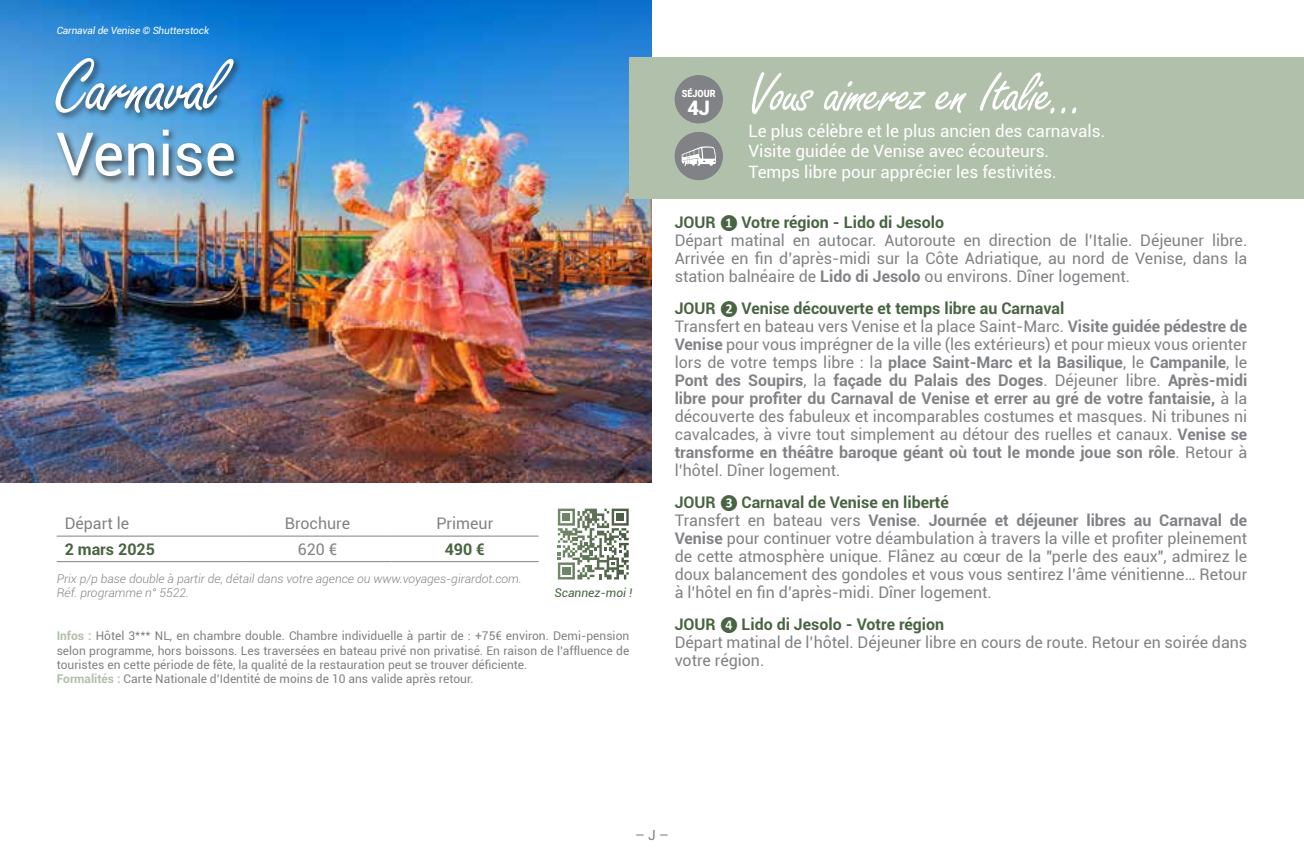
<style>
.page{position:relative;width:1304px;height:868px;background:#fff}
.page>*{position:absolute;margin:0;border:0;box-sizing:border-box;transform-origin:0 0}
.t1{font:80px "Freestyle Script";letter-spacing:-.025em;color:#fff}
.t2{font:60px "Freestyle Script";letter-spacing:-.025em;color:#fff}
.t3{font:60px "Roboto";color:#fff}
.t4{font:900 20px "Roboto";color:#fff}
.t5{font:17px/20.4px "Roboto";color:#fff}
.t6{font:16px/18px "Roboto";color:#808285}
.t7{font:700 16px "Roboto";color:#486442}
.t8{font:14px "Roboto";color:#808285}
.t9{font:12px/14.4px "Roboto";color:#808285}
.t10{font:italic 300 12px/14.4px "Roboto";color:#808285}
.t11{font:italic 12px "Roboto";color:#486442}
.t12{font:italic 10px "Roboto";letter-spacing:-.01em;color:#fff}
.t13{font:900 10px "Roboto";color:#fff;scale:.9 1}
.s1{font-weight:700;color:#b1c0ab}
.s2{font-weight:700;color:#486442}
.s3{font-family:"Calibri";font-weight:700;font-size:14px;color:#486442}
.s4{font-weight:700}
</style>
<div class="page">
<img style="left:0;top:0;width:652px;height:482px">
<div style="left:53px;top:56px;width:190px;height:129px;background:#231f20;opacity:.75"></div>
<div style="left:629px;top:57px;width:675px;height:141px;background:#b1c0ab"></div>
<div style="left:675px;top:132px;width:48px;height:48px;background:#808285;border-radius:50%"></div>
<svg style="left:682px;top:146px;width:34px;height:20px"></svg>
<div style="left:675px;top:75px;width:48px;height:48px;background:#808285;border-radius:50%"></div>
<hr style="left:57px;top:535px;width:187px;height:1px;background:#808285">
<hr style="left:244px;top:535px;width:147px;height:1px;background:#808285">
<hr style="left:391px;top:535px;width:148px;height:1px;background:#808285">
<hr style="left:57px;top:561px;width:187px;height:1px;background:#808285">
<hr style="left:244px;top:561px;width:147px;height:1px;background:#808285">
<hr style="left:391px;top:561px;width:148px;height:1px;background:#808285">
<svg style="left:558px;top:508px;width:71px;height:71px"></svg>
<p class="t12" style="left:57px;top:24px;width:154px">Carnaval de Venise © Shutterstock</p>
<h1 class="t1" style="left:56px;top:43px;width:168px">Carnaval</h1>
<h2 class="t3" style="left:56px;top:112px;width:181px">Venise</h2>
<p class="t6" style="left:65px;top:513px;width:66px">Départ le</p>
<p class="t6" style="left:285px;top:513px;width:67px">Brochure</p>
<p class="t6" style="left:436px;top:513px;width:58px">Primeur</p>
<p class="t7" style="left:65px;top:538px;width:92px">2 mars 2025</p>
<p class="t6" style="left:298px;top:539px;width:41px">620 €</p>
<p class="t7" style="left:445px;top:538px;width:42px">490 €</p>
<p class="t10" style="left:57px;top:571px;width:466px">Prix p/p base double à partir de, détail dans votre agence ou www.voyages-girardot.com.<br>Réf. programme n° 5522.</p>
<p class="t9" style="left:57px;top:628px;width:574px"><span class="s1">Infos :</span> Hôtel 3*** NL, en chambre double. Chambre individuelle à partir de : +75€ environ. Demi-pension selon programme, hors boissons. Les traversées en bateau privé non privatisé. En raison de l’affluence de touristes en cette période de fête, la qualité de la restauration peut se trouver déficiente.<br><span class="s1">Formalités :</span> Carte Nationale d’Identité de moins de 10 ans valide après retour.</p>
<p class="t11" style="left:554px;top:584px;width:79px">Scannez-moi !</p>
<p class="t13" style="left:682px;top:86px;width:39px">SÉJOUR</p>
<p class="t4" style="left:687px;top:93px;width:24px">4J</p>
<h2 class="t2" style="left:748px;top:61px;width:339px">Vous aimerez en Italie...</h2>
<p class="t5" style="left:748px;top:120px;width:358px">Le plus célèbre et le plus ancien des carnavals.<br>Visite guidée de Venise avec écouteurs.<br>Temps libre pour apprécier les festivités.</p>
<p class="t6" style="left:675px;top:212px;width:574px"><span class="s2">JOUR</span> <span class="s3">❶</span> <span class="s2">Votre région - Lido di Jesolo<br></span>Départ matinal en autocar. Autoroute en direction de l’Italie. Déjeuner libre.<br>Arrivée en fin d’après-midi sur la Côte Adriatique, au nord de Venise, dans la station balnéaire de <span class="s4">Lido di Jesolo</span> ou environs. Dîner logement.</p>
<p class="t6" style="left:675px;top:298px;width:574px"><span class="s2">JOUR</span> <span class="s3">❷</span> <span class="s2">Venise découverte et temps libre au Carnaval<br></span>Transfert en bateau vers Venise et la place Saint-Marc. <span class="s4">Visite guidée pédestre de Venise</span> pour vous imprégner de la ville (les extérieurs) et pour mieux vous orienter lors de votre temps libre : la <span class="s4">place Saint-Marc et la Basilique</span>, le <span class="s4">Campanile</span>, le <span class="s4">Pont des Soupirs</span>, la <span class="s4">façade du Palais des Doges</span>. Déjeuner libre. <span class="s4">Après-midi libre pour profiter du Carnaval de Venise et errer au gré de votre fantaisie,</span> à la découverte des fabuleux et incomparables costumes et masques. Ni tribunes ni cavalcades, à vivre tout simplement au détour des ruelles et canaux. <span class="s4">Venise se transforme en théâtre baroque géant où tout le monde joue son rôle</span>. Retour à l’hôtel. Dîner logement.</p>
<p class="t6" style="left:675px;top:492px;width:574px"><span class="s2">JOUR</span> <span class="s3">❸</span> <span class="s2">Carnaval de Venise en liberté<br></span>Transfert en bateau vers <span class="s4">Venise</span>. <span class="s4">Journée et déjeuner libres au Carnaval de Venise</span> pour continuer votre déambulation à travers la ville et profiter pleinement de cette atmosphère unique. Flânez au cœur de la "perle des eaux", admirez le doux balancement des gondoles et vous vous sentirez l’âme vénitienne… Retour à l’hôtel en fin d’après-midi. Dîner logement.</p>
<p class="t6" style="left:675px;top:615px;width:574px"><span class="s2">JOUR</span> <span class="s3">❹</span> <span class="s2">Lido di Jesolo - Votre région<br></span>Départ matinal de l’hôtel. Déjeuner libre en cours de route. Retour en soirée dans votre région.</p>
<p class="t8" style="left:635px;top:824px;width:35px">– J –</p>
</div>
